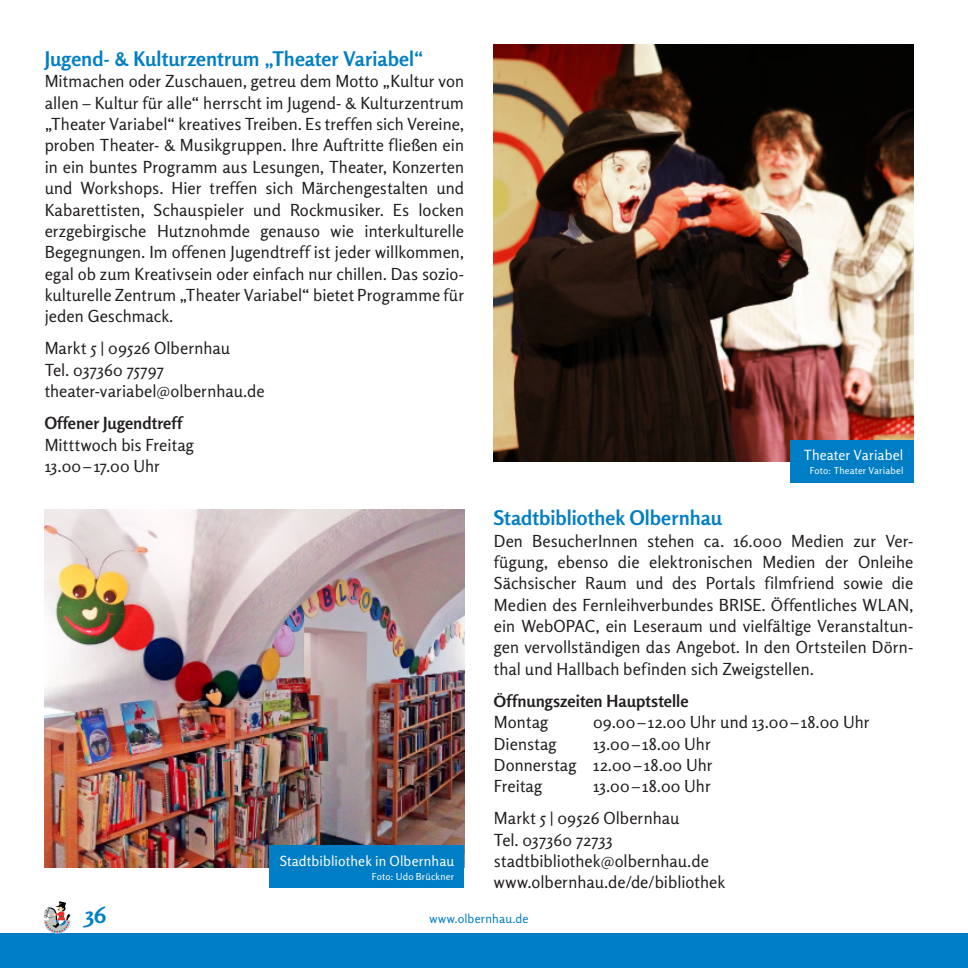
<style>
.page{position:relative;width:968px;height:968px;background:#fff}
.page>*{position:absolute;margin:0;border:0;box-sizing:border-box;transform-origin:0 0}
.t1{font:700 22.75px "Rosario";color:#007ec5}
.t2{font:700 20.12px "Rosario";letter-spacing:.005em;color:#007ec5}
.t3{font:16.62px/21.3px "Rosario";letter-spacing:.005em;color:#231f20}
.t4{font:700 16.62px "Rosario";letter-spacing:.005em;color:#231f20}
.t5{font:14px "Rosario";letter-spacing:.01em;color:#fff}
.t6{font:12.25px "Rosario";letter-spacing:.015em;color:#007ec5}
.t7{font:9.62px "Rosario";letter-spacing:.02em;color:#fff}
</style>
<div class="page">
<div style="left:0;top:933px;width:967px;height:34px;background:#007ec5"></div>
<svg style="left:44px;top:901px;width:27px;height:32px"></svg>
<img style="left:45px;top:509px;width:419px;height:358px">
<img style="left:494px;top:45px;width:419px;height:416px">
<div style="left:269px;top:845px;width:195px;height:43px;background:#007ec5"></div>
<div style="left:789px;top:439px;width:124px;height:43px;background:#007ec5"></div>
<p class="t2" style="left:45px;top:47px;width:380px">Jugend- &amp; Kulturzentrum „Theater Variabel“</p>
<p class="t3" style="left:45px;top:71px;width:421px;text-align:justify">Mitmachen oder Zuschauen, getreu dem Motto „Kultur von allen – Kultur für alle“ herrscht im Jugend- &amp; Kulturzentrum „Theater Variabel“ kreatives Treiben. Es treffen sich Vereine, proben Theater- &amp; Musikgruppen. Ihre Auftritte fließen ein in ein buntes Programm aus Lesungen, Theater, Konzerten und Workshops. Hier treffen sich Märchengestalten und Kabarettisten, Schauspieler und Rockmusiker. Es locken erzgebirgische Hutznohmde genauso wie interkulturelle Begegnungen. Im offenen Jugendtreff ist jeder willkommen, egal ob zum Kreativsein oder einfach nur chillen. Das sozio&shy;kulturelle Zentrum „Theater Variabel“ bietet Programme für jeden Geschmack.</p>
<p class="t3" style="left:45px;top:338px;width:221px">Markt 5 | 09526 Olbernhau<br>Tel. 037360 75797 theater-variabel@olbernhau.de</p>
<p class="t4" style="left:45px;top:413px;width:139px">Offener Jugendtreff</p>
<p class="t3" style="left:45px;top:434px;width:151px">Mitttwoch bis Freitag<br>13.00–17.00 Uhr</p>
<p class="t5" style="left:279px;top:852px;width:176px">Stadtbibliothek in Olbernhau</p>
<p class="t7" style="left:372px;top:870px;width:84px">Foto: Udo Brückner</p>
<p class="t5" style="left:803px;top:447px;width:101px">Theater Variabel</p>
<p class="t7" style="left:809px;top:465px;width:95px">Foto: Theater Variabel</p>
<p class="t2" style="left:494px;top:505px;width:229px">Stadtbibliothek Olbernhau</p>
<p class="t3" style="left:494px;top:530px;width:421px;text-align:justify">Den BesucherInnen stehen ca. 16.000 Medien zur Ver&shy;fügung, ebenso die elektronischen Medien der Onleihe Sächsischer Raum und des Portals filmfriend sowie die Medien des Fernleihverbundes BRISE. Öffentliches WLAN, ein WebOPAC, ein Leseraum und vielfältige Veranstaltun&shy;gen vervollständigen das Angebot. In den Ortsteilen Dörn&shy;thal und Hallbach befinden sich Zweigstellen.</p>
<p class="t4" style="left:494px;top:690px;width:196px">Öffnungszeiten Hauptstelle</p>
<p class="t3" style="left:494px;top:711px;width:56px">Montag</p>
<p class="t3" style="left:593px;top:711px;width:278px">09.00–12.00 Uhr und 13.00–18.00 Uhr</p>
<p class="t3" style="left:494px;top:732px;width:64px">Dienstag</p>
<p class="t3" style="left:494px;top:732px;width:220px;text-align:justify;text-indent:99px">13.00–18.00 Uhr Donnerstag 12.00–18.00 Uhr Freitag</p>
<p class="t3" style="left:494px;top:770px;width:218px;line-height:32px;text-indent:99px">13.00–18.00 Uhr<br>Markt 5 | 09526 Olbernhau</p>
<p class="t3" style="left:494px;top:828px;width:233px">Tel. 037360 72733 stadtbibliothek@olbernhau.de www.olbernhau.de/de/bibliothek</p>
<h1 class="t1" style="left:85px;top:900px;width:23px">36</h1>
<p class="t6" style="left:429px;top:910px;width:101px">www.olbernhau.de</p>
</div>
